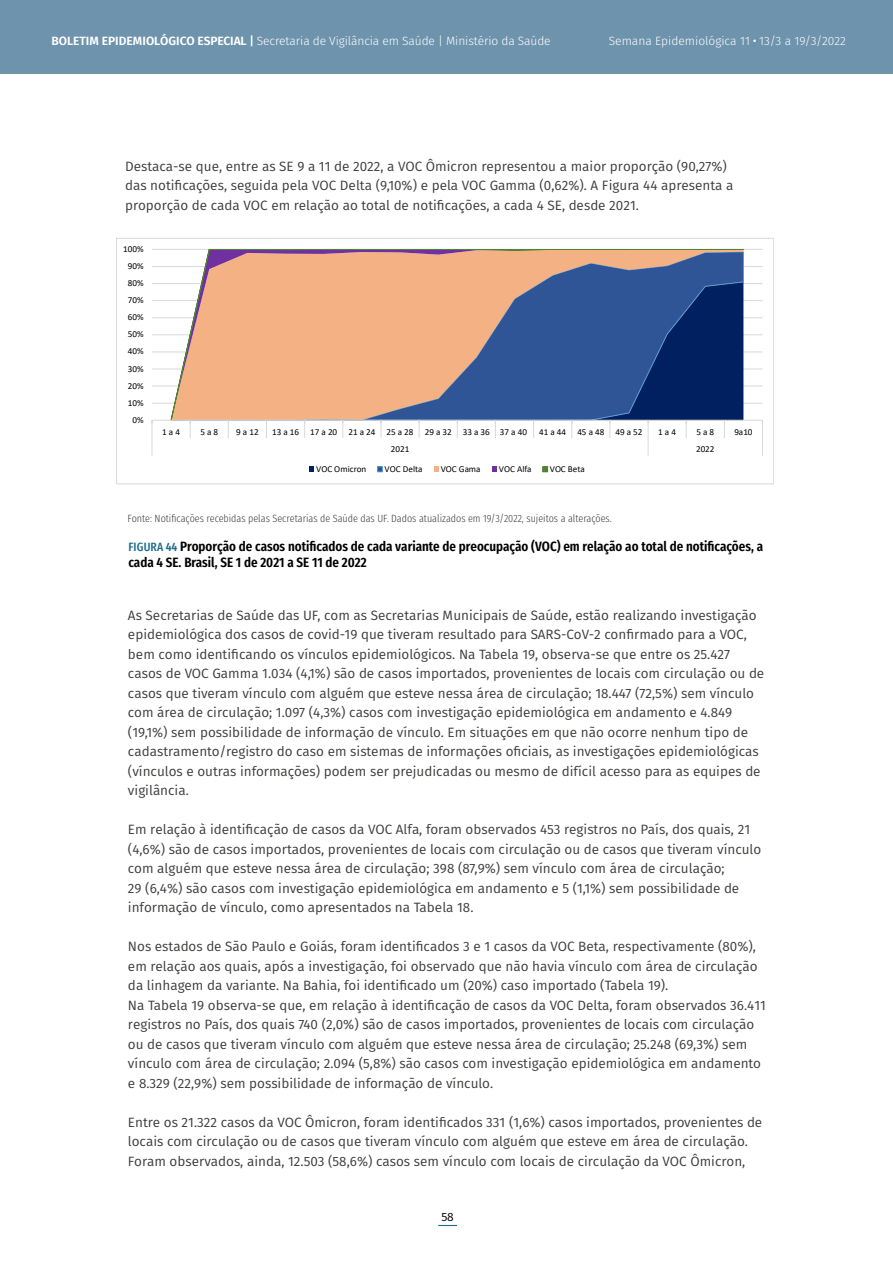
<style>
.page{position:relative;width:893px;height:1263px;background:#fff}
.page>*{position:absolute;margin:0;border:0;box-sizing:border-box;transform-origin:0 0}
.t1{font:13.5px/19.5px "Fira Sans";color:#3c3c3b}
.t2{font:600 13.5px/16.5px "Fira Sans Condensed";color:#000}
.t3{font:300 12px "Fira Sans";letter-spacing:-.01em;color:#fff}
.t4{font:12px "Fira Sans";color:#000}
.t5{font:300 10.5px "Fira Sans Condensed";color:#3c3c3b}
.t6{font:9.15px "Calibri";color:#000}
.s1{font-weight:600}
.s2{font-weight:500}
.s3{font-weight:500;font-size:12px;color:#1d6d8d}
.s4{font-size:12px;color:#1d6d8d}
</style>
<div class="page">
<div style="left:0;top:0;width:893px;height:74px;background:#6e93ac"></div>
<svg style="left:438px;top:1225px;width:19px;height:1px"></svg>
<hr style="left:152px;top:403px;width:610px;height:1px;background:#d9d9d9">
<hr style="left:152px;top:386px;width:610px;height:1px;background:#d9d9d9">
<hr style="left:152px;top:369px;width:610px;height:1px;background:#d9d9d9">
<hr style="left:152px;top:352px;width:610px;height:1px;background:#d9d9d9">
<hr style="left:152px;top:334px;width:610px;height:1px;background:#d9d9d9">
<hr style="left:152px;top:317px;width:610px;height:1px;background:#d9d9d9">
<hr style="left:152px;top:300px;width:610px;height:1px;background:#d9d9d9">
<hr style="left:152px;top:283px;width:610px;height:1px;background:#d9d9d9">
<hr style="left:152px;top:266px;width:610px;height:1px;background:#d9d9d9">
<hr style="left:152px;top:249px;width:610px;height:1px;background:#d9d9d9">
<svg style="left:170px;top:249px;width:574px;height:171px;background:#998589"></svg>
<hr style="left:152px;top:420px;width:610px;height:1px;background:#d9d9d9">
<svg style="left:190px;top:421px;width:1px;height:17px"></svg>
<svg style="left:228px;top:421px;width:1px;height:17px"></svg>
<svg style="left:266px;top:421px;width:1px;height:17px"></svg>
<svg style="left:304px;top:421px;width:1px;height:17px"></svg>
<svg style="left:342px;top:421px;width:1px;height:17px"></svg>
<svg style="left:381px;top:421px;width:1px;height:17px"></svg>
<svg style="left:419px;top:421px;width:1px;height:17px"></svg>
<svg style="left:457px;top:421px;width:1px;height:17px"></svg>
<svg style="left:495px;top:421px;width:1px;height:17px"></svg>
<svg style="left:533px;top:421px;width:1px;height:17px"></svg>
<svg style="left:571px;top:421px;width:1px;height:17px"></svg>
<svg style="left:609px;top:421px;width:1px;height:17px"></svg>
<svg style="left:686px;top:421px;width:1px;height:17px"></svg>
<svg style="left:724px;top:421px;width:1px;height:17px"></svg>
<svg style="left:152px;top:421px;width:1px;height:35px"></svg>
<svg style="left:648px;top:421px;width:1px;height:35px"></svg>
<svg style="left:762px;top:420px;width:1px;height:36px"></svg>
<svg style="left:309px;top:467px;width:5px;height:5px"></svg>
<svg style="left:377px;top:466px;width:6px;height:6px"></svg>
<svg style="left:434px;top:467px;width:5px;height:5px"></svg>
<svg style="left:492px;top:467px;width:5px;height:5px"></svg>
<svg style="left:542px;top:466px;width:6px;height:6px"></svg>
<div style="left:116px;top:238px;width:658px;height:246px;border:1px solid #d9d9d9"></div>
<p class="t3" style="left:51px;top:33px;width:501px"><span class="s1">BOLETIM EPIDEMIOLÓGICO ESPECIAL</span> <span class="s2">|</span> Secretaria de Vigilância em Saúde | Ministério da Saúde</p>
<p class="t3" style="left:609px;top:32px;width:239px">Semana Epidemiológica 11 13/3 a 19/3/2022</p>
<p class="t1" style="left:125px;top:156px;width:610px">Destaca-se que, entre as SE 9 a 11 de 2022, a VOC Ômicron representou a maior proporção (90,27%) das notificações, seguida pela VOC Delta (9,10%) e pela VOC Gamma (0,62%). A Figura 44 apresenta a proporção de cada VOC em relação ao total de notificações, a cada 4 SE, desde 2021.</p>
<p class="t6" style="left:123px;top:243px;width:22px">100%</p>
<p class="t6" style="left:128px;top:260px;width:17px">90%</p>
<p class="t6" style="left:128px;top:277px;width:17px">80%</p>
<p class="t6" style="left:128px;top:294px;width:17px">70%</p>
<p class="t6" style="left:128px;top:311px;width:17px">60%</p>
<p class="t6" style="left:128px;top:328px;width:17px">50%</p>
<p class="t6" style="left:128px;top:345px;width:17px">40%</p>
<p class="t6" style="left:128px;top:362px;width:17px">30%</p>
<p class="t6" style="left:128px;top:379px;width:17px">20%</p>
<p class="t6" style="left:128px;top:396px;width:17px">10%</p>
<p class="t6" style="left:132px;top:413px;width:13px">0%</p>
<p class="t6" style="left:162px;top:425px;width:19px">1 a 4</p>
<p class="t6" style="left:200px;top:425px;width:19px">5 a 8</p>
<p class="t6" style="left:236px;top:425px;width:24px">9 a 12</p>
<p class="t6" style="left:272px;top:425px;width:256px">13 a 16 17 a 20 21 a 24 25 a 28 29 a 32 33 a 36 37 a 40</p>
<p class="t6" style="left:539px;top:425px;width:105px">41 a 44 45 a 48 49 a 52</p>
<p class="t6" style="left:658px;top:425px;width:19px">1 a 4</p>
<p class="t6" style="left:696px;top:425px;width:19px">5 a 8</p>
<p class="t6" style="left:734px;top:425px;width:20px">9a10</p>
<p class="t6" style="left:391px;top:443px;width:20px">2021</p>
<p class="t6" style="left:696px;top:443px;width:20px">2022</p>
<p class="t6" style="left:316px;top:462px;width:52px">VOC Omicron</p>
<p class="t6" style="left:385px;top:462px;width:39px">VOC Delta</p>
<p class="t6" style="left:441px;top:462px;width:41px">VOC Gama</p>
<p class="t6" style="left:499px;top:462px;width:34px">VOC Alfa</p>
<p class="t6" style="left:550px;top:462px;width:37px">VOC Beta</p>
<p class="t5" style="left:128px;top:509px;width:486px">Fonte: Notificações recebidas pelas Secretarias de Saúde das UF. Dados atualizados em 19/3/2022, sujeitos a alterações.</p>
<p class="t2" style="left:128px;top:536px;width:636px"><span class="s3">FIGURA</span> <span class="s4">44</span> Proporção de casos notificados de cada variante de preocupação (VOC) em relação ao total de notificações, a cada 4 SE. Brasil, SE 1 de 2021 a SE 11 de 2022</p>
<p class="t1" style="left:128px;top:605px;width:638px">As Secretarias de Saúde das UF, com as Secretarias Municipais de Saúde, estão realizando investigação epidemiológica dos casos de covid-19 que tiveram resultado para SARS-CoV-2 confirmado para a VOC, bem como identificando os vínculos epidemiológicos. Na Tabela 19, observa-se que entre os 25.427 casos de VOC Gamma 1.034 (4,1%) são de casos importados, provenientes de locais com circulação ou de casos que tiveram vínculo com alguém que esteve nessa área de circulação; 18.447 (72,5%) sem vínculo com área de circulação; 1.097 (4,3%) casos com investigação epidemiológica em andamento e 4.849 (19,1%) sem possibilidade de informação de vínculo. Em situações em que não ocorre nenhum tipo de cadastramento/registro do caso em sistemas de informações oficiais, as investigações epidemiológicas (vínculos e outras informações) podem ser prejudicadas ou mesmo de difícil acesso para as equipes de vigilância.</p>
<p class="t1" style="left:128px;top:819px;width:635px">Em relação à identificação de casos da VOC Alfa, foram observados 453 registros no País, dos quais, 21 (4,6%) são de casos importados, provenientes de locais com circulação ou de casos que tiveram vínculo com alguém que esteve nessa área de circulação; 398 (87,9%) sem vínculo com área de circulação;<br>29 (6,4%) são casos com investigação epidemiológica em andamento e 5 (1,1%) sem possibilidade de informação de vínculo, como apresentados na Tabela 18.</p>
<p class="t1" style="left:128px;top:936px;width:639px">Nos estados de São Paulo e Goiás, foram identificados 3 e 1 casos da VOC Beta, respectivamente (80%), em relação aos quais, após a investigação, foi observado que não havia vínculo com área de circulação da linhagem da variante. Na Bahia, foi identificado um (20%) caso importado (Tabela 19).<br>Na Tabela 19 observa-se que, em relação à identificação de casos da VOC Delta, foram observados 36.411 registros no País, dos quais 740 (2,0%) são de casos importados, provenientes de locais com circulação ou de casos que tiveram vínculo com alguém que esteve nessa área de circulação; 25.248 (69,3%) sem vínculo com área de circulação; 2.094 (5,8%) são casos com investigação epidemiológica em andamento e 8.329 (22,9%) sem possibilidade de informação de vínculo.</p>
<p class="t1" style="left:128px;top:1112px;width:636px">Entre os 21.322 casos da VOC Ômicron, foram identificados 331 (1,6%) casos importados, provenientes de locais com circulação ou de casos que tiveram vínculo com alguém que esteve em área de circulação.<br>Foram observados, ainda, 12.503 (58,6%) casos sem vínculo com locais de circulação da VOC Ômicron,</p>
<p class="t4" style="left:441px;top:1208px;width:14px">58</p>
</div>
